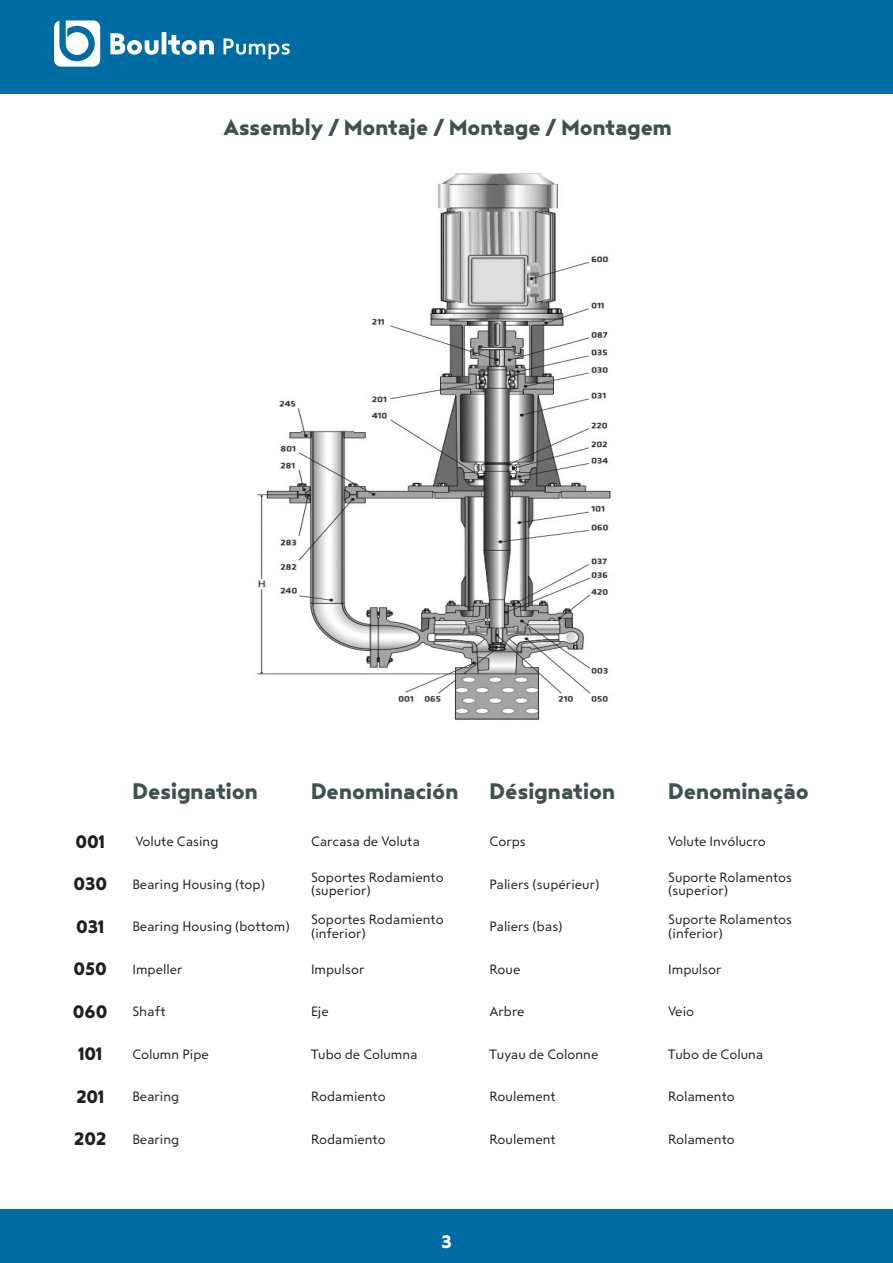
<style>
.page{position:relative;width:893px;height:1263px;background:#fff}
.page>*{position:absolute;margin:0;border:0;box-sizing:border-box;transform-origin:0 0}
.H_1{font:700 22.5px "Steagal";color:#405150}
.t1{font:700 18px "Steagal";color:#231f20}
.t2{font:700 18px "Steagal";color:#fff}
.t3{font:13.5px/13.5px "Steagal";color:#231f20}
</style>
<div class="page">
<div style="left:0;top:0;width:893px;height:93px;background:#006ca4"></div>
<svg style="left:54px;top:20px;width:46px;height:47px"></svg>
<svg style="left:110px;top:33px;width:49px;height:22px"></svg>
<hr style="left:162px;top:32px;width:4px;height:22px;background:#fff">
<svg style="left:168px;top:35px;width:46px;height:20px"></svg>
<svg style="left:223px;top:38px;width:67px;height:21px"></svg>
<div style="left:0;top:1209px;width:893px;height:54px;background:#006ca4"></div>
<img style="left:257px;top:173px;width:354px;height:547px">
<p class="H_1" style="left:223px;top:114px;width:450px">Assembly / Montaje / Montage / Montagem</p>
<p class="H_1" style="left:132px;top:778px;width:127px">Designation</p>
<p class="H_1" style="left:311px;top:778px;width:149px">Denominación</p>
<p class="H_1" style="left:490px;top:778px;width:127px">Désignation</p>
<p class="H_1" style="left:668px;top:778px;width:142px">Denominação</p>
<p class="t1" style="left:76px;top:831px;width:31px">001</p>
<p class="t3" style="left:135px;top:835px;width:84px">Volute Casing</p>
<p class="t3" style="left:311px;top:835px;width:111px">Carcasa de Voluta</p>
<p class="t3" style="left:490px;top:835px;width:38px">Corps</p>
<p class="t3" style="left:668px;top:835px;width:99px">Volute Invólucro</p>
<p class="t1" style="left:73px;top:874px;width:35px">030</p>
<p class="t3" style="left:132px;top:877px;width:134px">Bearing Housing (top)</p>
<p class="t3" style="left:311px;top:871px;width:134px">Soportes Rodamiento (superior)</p>
<p class="t3" style="left:490px;top:877px;width:111px">Paliers (supérieur)</p>
<p class="t3" style="left:668px;top:871px;width:125px">Suporte Rolamentos (superior)</p>
<p class="t1" style="left:76px;top:916px;width:30px">031</p>
<p class="t3" style="left:132px;top:920px;width:159px">Bearing Housing (bottom)</p>
<p class="t3" style="left:311px;top:913px;width:134px">Soportes Rodamiento (inferior)</p>
<p class="t3" style="left:490px;top:920px;width:75px">Paliers (bas)</p>
<p class="t3" style="left:668px;top:913px;width:125px">Suporte Rolamentos (inferior)</p>
<p class="t1" style="left:74px;top:959px;width:35px">050</p>
<p class="t3" style="left:132px;top:962px;width:52px">Impeller</p>
<p class="t3" style="left:311px;top:962px;width:55px">Impulsor</p>
<p class="t3" style="left:490px;top:962px;width:32px">Roue</p>
<p class="t3" style="left:668px;top:962px;width:55px">Impulsor</p>
<p class="t1" style="left:73px;top:1001px;width:36px">060</p>
<p class="t3" style="left:132px;top:1005px;width:35px">Shaft</p>
<p class="t3" style="left:311px;top:1005px;width:19px">Eje</p>
<p class="t3" style="left:490px;top:1005px;width:37px">Arbre</p>
<p class="t3" style="left:668px;top:1005px;width:27px">Veio</p>
<p class="t1" style="left:78px;top:1044px;width:25px">101</p>
<p class="t3" style="left:132px;top:1047px;width:78px">Column Pipe</p>
<p class="t3" style="left:311px;top:1047px;width:108px">Tubo de Columna</p>
<p class="t3" style="left:490px;top:1047px;width:110px">Tuyau de Colonne</p>
<p class="t3" style="left:668px;top:1047px;width:97px">Tubo de Coluna</p>
<p class="t1" style="left:76px;top:1086px;width:29px">201</p>
<p class="t3" style="left:132px;top:1090px;width:48px">Bearing</p>
<p class="t3" style="left:311px;top:1090px;width:76px">Rodamiento</p>
<p class="t3" style="left:490px;top:1090px;width:68px">Roulement</p>
<p class="t3" style="left:668px;top:1090px;width:68px">Rolamento</p>
<p class="t1" style="left:74px;top:1129px;width:33px">202</p>
<p class="t3" style="left:132px;top:1133px;width:48px">Bearing</p>
<p class="t3" style="left:311px;top:1133px;width:76px">Rodamiento</p>
<p class="t3" style="left:490px;top:1133px;width:68px">Roulement</p>
<p class="t3" style="left:668px;top:1133px;width:68px">Rolamento</p>
<h2 class="t2" style="left:441px;top:1231px;width:12px">3</h2>
</div>
